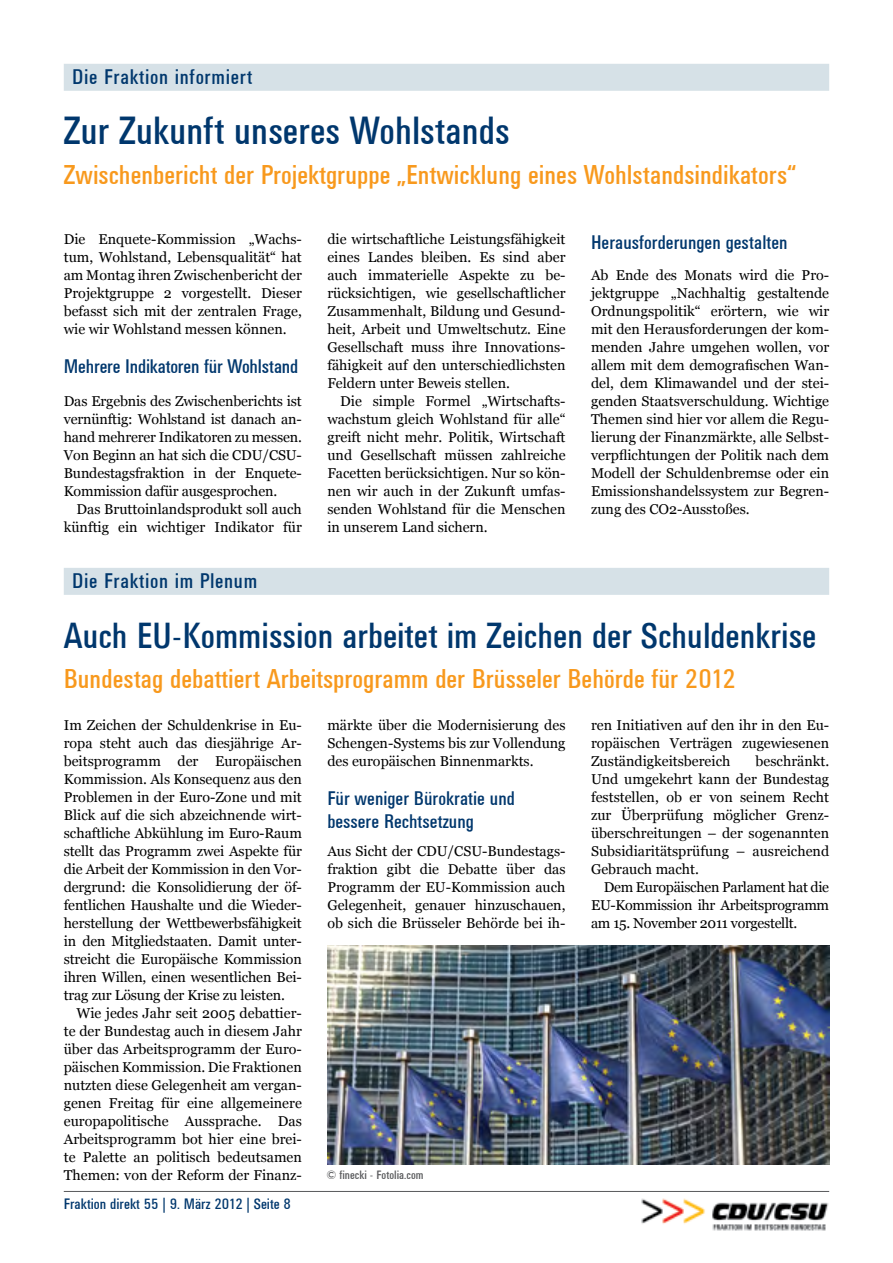
<style>
.page{position:relative;width:893px;height:1263px;background:#fff}
.page>*{position:absolute;margin:0;border:0;box-sizing:border-box;transform-origin:0 0}
.t1{font:39px "Univers Condensed BSK";color:#00376d}
.t2{font:36px "Univers Condensed BSK";color:#00376d}
.t3{font:27px "Univers Condensed BSK";color:#f8991d}
.t4{font:21px "Univers Condensed BSK";letter-spacing:.03em;color:#00376d}
.t5{font:19.5px/22.5px "Univers Condensed BSK";color:#00376d}
.t6{font:15px "Univers Condensed BSK";color:#00376d}
.t7{font:14.25px/18px "Georgia";color:#000;text-align:justify}
.t8{font:12px "Univers Condensed BSK";color:#58595b}
</style>
<div class="page">
<img style="left:641px;top:1198px;width:188px;height:33px">
<hr style="left:64px;top:1191px;width:765px;height:1px;background:#58595b">
<div style="left:64px;top:64px;width:765px;height:27px;background:#d6e1e7"></div>
<div style="left:64px;top:568px;width:765px;height:27px;background:#d6e1e7"></div>
<img style="left:327px;top:946px;width:502px;height:218px">
<h3 class="t4" style="left:72px;top:66px;width:182px">Die Fraktion informiert</h3>
<h1 class="t1" style="left:64px;top:109px;width:447px">Zur Zukunft unseres Wohlstands</h1>
<h3 class="t3" style="left:64px;top:160px;width:734px">Zwischenbericht der Projektgruppe „Entwicklung eines Wohlstandsindikators“</h3>
<p class="t7" style="left:64px;top:230px;width:240px">Die Enquete-Kommission „Wachs&shy;tum, Wohlstand, Lebensqualität“ hat am Montag ihren Zwischenbericht der Projektgruppe 2 vorgestellt. Dieser befasst sich mit der zentralen Frage, wie wir Wohlstand messen können.</p>
<h3 class="t5" style="left:64px;top:356px;width:236px">Mehrere Indikatoren für Wohlstand</h3>
<p class="t7" style="left:64px;top:392px;width:240px">Das Ergebnis des Zwischenberichts ist vernünftig: Wohlstand ist danach an&shy;hand mehrerer Indikatoren zu messen.<br>Von Beginn an hat sich die CDU/CSU-Bundestagsfraktion in der Enquete-Kommission dafür ausgesprochen.</p>
<p class="t7" style="left:64px;top:500px;width:240px;text-align:right">Das Bruttoinlandsprodukt soll auch künftig ein wichtiger Indikator für</p>
<p class="t7" style="left:327px;top:230px;width:240px">die wirtschaftliche Leistungsfähigkeit eines Landes bleiben. Es sind aber auch immaterielle Aspekte zu be&shy;rücksichtigen, wie gesellschaftlicher Zusammenhalt, Bildung und Gesund&shy;heit, Arbeit und Umweltschutz. Eine Gesellschaft muss ihre Innovations&shy;fähigkeit auf den unterschiedlichsten Feldern unter Beweis stellen.</p>
<p class="t7" style="left:327px;top:392px;width:240px;text-indent:13px">Die simple Formel „Wirtschafts&shy;wachstum gleich Wohlstand für alle“ greift nicht mehr. Politik, Wirtschaft und Gesellschaft müssen zahlreiche Facetten berücksichtigen. Nur so kön&shy;nen wir auch in der Zukunft umfas&shy;senden Wohlstand für die Menschen in unserem Land sichern.</p>
<h3 class="t5" style="left:591px;top:231px;width:198px">Herausforderungen gestalten</h3>
<p class="t7" style="left:591px;top:266px;width:240px">Ab Ende des Monats wird die Pro&shy;jektgruppe „Nachhaltig gestaltende Ordnungspolitik“ erörtern, wie wir mit den Herausforderungen der kom&shy;menden Jahre umgehen wollen, vor allem mit dem demografischen Wan&shy;del, dem Klimawandel und der stei&shy;genden Staatsverschuldung. Wichtige Themen sind hier vor allem die Regu&shy;lierung der Finanzmärkte, alle Selbst&shy;verpflichtungen der Politik nach dem Modell der Schuldenbremse oder ein Emissionshandelssystem zur Begren&shy;zung des CO2-Ausstoßes.</p>
<h3 class="t4" style="left:72px;top:570px;width:186px">Die Fraktion im Plenum</h3>
<h2 class="t2" style="left:64px;top:616px;width:754px">Auch EU-Kommission arbeitet im Zeichen der Schuldenkrise</h2>
<h3 class="t3" style="left:64px;top:664px;width:674px">Bundestag debattiert Arbeitsprogramm der Brüsseler Behörde für 2012</h3>
<p class="t7" style="left:64px;top:716px;width:240px">Im Zeichen der Schuldenkrise in Eu&shy;ropa steht auch das diesjährige Ar&shy;beitsprogramm der Europäischen Kommission. Als Konsequenz aus den Problemen in der Euro-Zone und mit Blick auf die sich abzeichnende wirt&shy;schaftliche Abkühlung im Euro-Raum stellt das Programm zwei Aspekte für die Arbeit der Kommission in den Vor&shy;dergrund: die Konsolidierung der öf&shy;fentlichen Haushalte und die Wieder&shy;herstellung der Wettbewerbsfähigkeit in den Mitgliedstaaten. Damit unter&shy;streicht die Europäische Kommission ihren Willen, einen wesentlichen Bei&shy;trag zur Lösung der Krise zu leisten.</p>
<p class="t7" style="left:64px;top:1004px;width:240px;text-indent:13px">Wie jedes Jahr seit 2005 debattier&shy;te der Bundestag auch in diesem Jahr über das Arbeitsprogramm der Euro&shy;päischen Kommission. Die Fraktionen nutzten diese Gelegenheit am vergan&shy;genen Freitag für eine allgemeinere europapolitische Aussprache. Das Arbeitsprogramm bot hier eine brei&shy;te Palette an politisch bedeutsamen Themen: von der Reform der Finanz-</p>
<p class="t7" style="left:327px;top:716px;width:240px">märkte über die Modernisierung des Schengen-Systems bis zur Vollendung des europäischen Binnenmarkts.</p>
<h3 class="t5" style="left:327px;top:788px;width:189px">Für weniger Bürokratie und bessere Rechtsetzung</h3>
<p class="t7" style="left:327px;top:842px;width:240px">Aus Sicht der CDU/CSU-Bundestags&shy;fraktion gibt die Debatte über das Programm der EU-Kommission auch Gelegenheit, genauer hinzuschauen, ob sich die Brüsseler Behörde bei ih-</p>
<p class="t7" style="left:591px;top:716px;width:240px">ren Initiativen auf den ihr in den Eu&shy;ropäischen Verträgen zugewiesenen Zuständigkeitsbereich</p>
<p class="t7" style="left:591px;top:752px;width:240px;text-indent:164px">beschränkt.<br>Und umgekehrt kann der Bundestag feststellen, ob er von seinem Recht zur Überprüfung möglicher Grenz&shy;überschreitungen – der sogenannten Subsidiaritätsprüfung – ausreichend Gebrauch macht.</p>
<p class="t7" style="left:591px;top:878px;width:240px;text-indent:13px">Dem Europäischen Parlament hat die EU-Kommission ihr Arbeitsprogramm am 15. November 2011 vorgestellt.</p>
<p class="t8" style="left:326px;top:1168px;width:99px">© finecki - Fotolia.com</p>
<p class="t6" style="left:64px;top:1196px;width:229px">Fraktion direkt 55 | 9. März 2012 | Seite 8</p>
</div>
